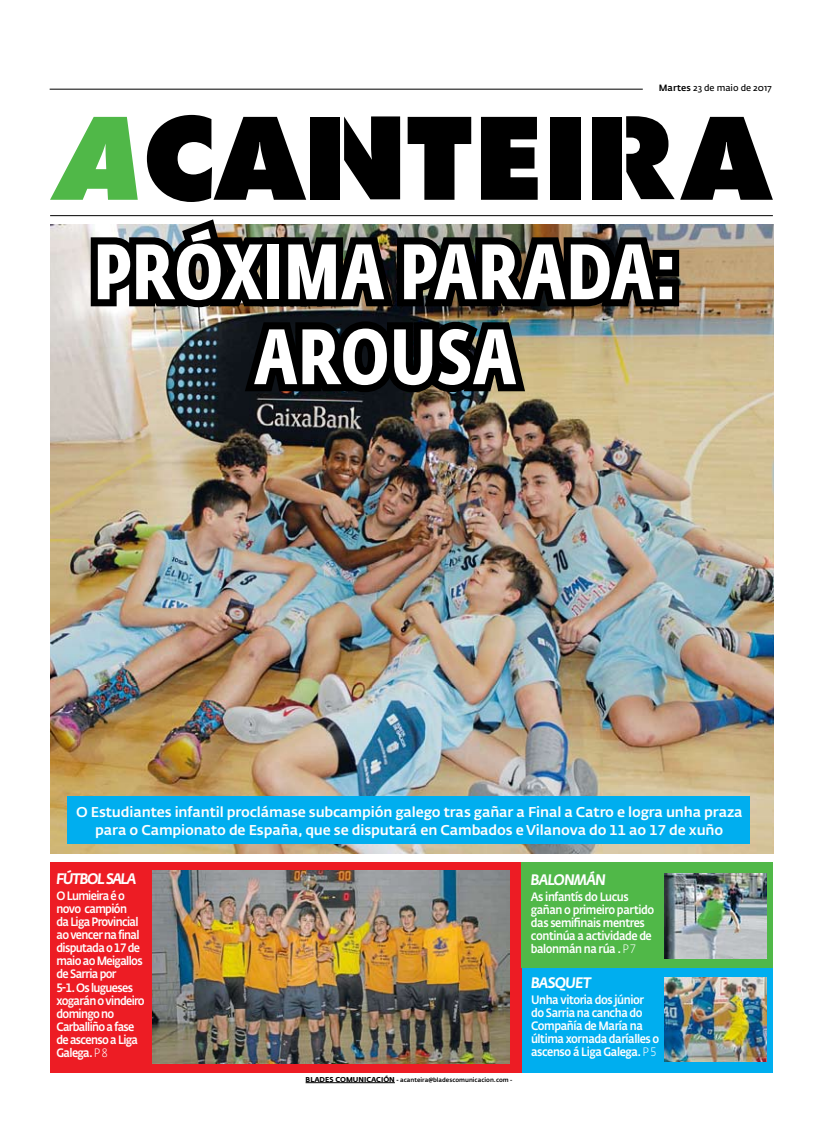
<style>
.page{position:relative;width:823px;height:1134px;background:#fff}
.page>*{position:absolute;margin:0;border:0;box-sizing:border-box;transform-origin:0 0}
.t1{font:700 77.4px/84.9px "Fedra Sans Cond Alt Std";letter-spacing:.01em;color:#fff;text-align:center}
.t2{font:italic 700 15.1px "Fedra Sans Alt Std";letter-spacing:-.02em;color:#fff;scale:.9 1}
.t3{font:italic 700 15.1px "Fedra Sans Alt Std";letter-spacing:-.06em;color:#fff;scale:.9 1}
.t4{font:500 14.1px/18.1px "Fedra Sans Alt Std";letter-spacing:-.01em;color:#fff;text-align:center}
.t5{font:500 12.1px/13.1px "Fedra Sans Alt Std";letter-spacing:-.04em;color:#fff;scale:.9 1}
.t6{font:500 12.1px/13.1px "Fedra Sans Alt Std";letter-spacing:-.06em;color:#fff;scale:.9 1}
.t7{font:600 9px "Fedra Sans Alt Std";color:#000}
.t8{font:500 6px "Fedra Sans Alt Std";color:#000}
.s1{font-weight:500}
.s2{font-weight:300}
.s3{font-weight:700;font-size:7px}
.s4{font-weight:700}
</style>
<div class="page">
<svg style="left:50px;top:117px;width:88px;height:83px"></svg>
<svg style="left:147px;top:115px;width:159px;height:87px"></svg>
<svg style="left:407px;top:117px;width:64px;height:83px"></svg>
<svg style="left:481px;top:117px;width:56px;height:83px;background:#1b1b1b"></svg>
<div style="left:550px;top:117px;width:30px;height:83px;background:#000"></div>
<svg style="left:626px;top:116px;width:146px;height:84px"></svg>
<div style="left:592px;top:117px;width:29px;height:83px;background:#000"></div>
<svg style="left:344px;top:116px;width:56px;height:83px"></svg>
<div style="left:310px;top:117px;width:30px;height:83px;background:#000"></div>
<hr style="left:305px;top:1082px;width:89px;height:1px;background:#000">
<hr style="left:50px;top:89px;width:592px;height:1px;background:#000">
<hr style="left:50px;top:215px;width:722px;height:1px;background:#000">
<div style="left:521px;top:967px;width:251px;height:105px;background:#00aeef"></div>
<div style="left:50px;top:862px;width:471px;height:210px;background:#ed1c24"></div>
<img style="left:664px;top:977px;width:102px;height:85px">
<img style="left:50px;top:225px;width:722px;height:629px">
<img style="left:84px;top:215px;width:601px;height:189px">
<div style="left:67px;top:797px;width:682px;height:47px;background:#00aeef"></div>
<img style="left:152px;top:871px;width:357px;height:192px">
<div style="left:521px;top:862px;width:251px;height:105px;background:#50b848"></div>
<img style="left:664px;top:874px;width:101px;height:84px">
<p class="t7" style="left:658px;top:83px;width:114px"><span class="s1">Martes</span> 23 de maio de 2017</p>
<h1 class="t1" style="left:93px;top:231px;width:584px">PRÓXIMA PARADA:<br>AROUSA</h1>
<p class="t4" style="left:76px;top:803px;width:667px">O Estudiantes infantil proclámase subcampión galego tras gañar a Final a Catro e logra unha praza para o Campionato de España, que se disputará en Cambados e Vilanova do 11 ao 17 de xuño</p>
<p class="t2" style="left:530px;top:870px;width:84px">BALONMÁN</p>
<p class="t5" style="left:530px;top:890px;width:138px">As infantís do Lucus gañan o primeiro partido das semifinais mentres continúa a actividade de balonmán na rúa . <span class="s2">P 7</span></p>
<p class="t3" style="left:56px;top:869px;width:90px">FÚTBOL SALA</p>
<p class="t6" style="left:56px;top:889px;width:99px">O Lumieira é o novo campión<br>da Liga Provincial ao vencer na final disputada o 17 de maio ao Meigallos de Sarria por<br>5-1. Os lugueses xogarán o vindeiro domingo no<br>Carballiño a fase de ascenso a Liga<br>Galega. <span class="s2">P 8</span></p>
<p class="t2" style="left:530px;top:973px;width:68px">BASQUET</p>
<p class="t5" style="left:530px;top:993px;width:144px">Unha vitoria dos júnior do Sarria na cancha do<br>Compañía de María na última xornada daríalles o ascenso á Liga Galega. <span class="s2">P 5</span></p>
<p class="t8" style="left:305px;top:1076px;width:208px"><span class="s3">BLADES COMUNICACIÓN</span> <span class="s4">-</span> acanteira@bladescomunicacion.com -</p>
</div>
